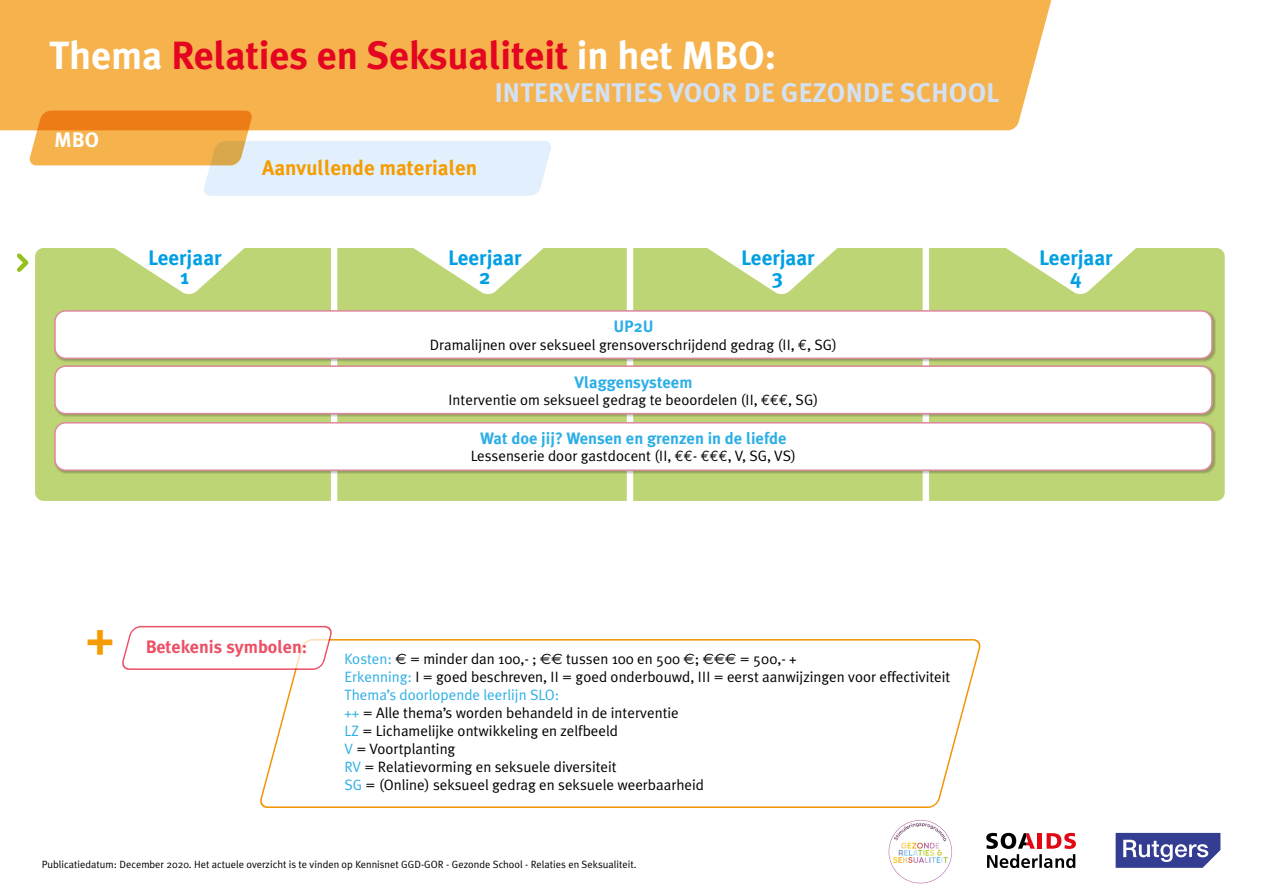
<style>
.page{position:relative;width:1263px;height:893px;background:#fff}
.page>*{position:absolute;margin:0;border:0;box-sizing:border-box;transform-origin:0 0}
.t1{font:700 45px "Meta Plus";color:#f59c00}
.t2{font:700 39.3px "Meta Plus";color:#e40521}
.t3{font:700 27px "Meta Pro";letter-spacing:.01em;color:#d3e1f4}
.t4{font:700 21px/19.2px "Meta Plus";color:#009fe3;text-align:center}
.t5{font:700 21px "Meta Plus";color:#f59c00}
.t6{font:700 21px "Meta Plus";color:#fff}
.t7{font:700 18px "Meta Plus";color:#e40521}
.t8{font:700 16.5px "Meta Plus";color:#2dafe6}
.t9{font:15px/18px "Meta Plus Normal";color:#000}
.t10{font:10.5px "Meta Plus Normal";color:#000}
.s1{color:#fff}
.s2{font-family:"Euro Mono"}
.s3{color:#2dafe6}
.s4{font-family:"Euro Sans"}
</style>
<div class="page">
<div style="left:35px;top:248px;width:1190px;height:253px;background:#bed576;border-radius:9px"></div>
<svg style="left:707px;top:248px;width:130px;height:47px"></svg>
<svg style="left:1006px;top:248px;width:130px;height:47px"></svg>
<div style="left:331px;top:239px;width:6px;height:654px;background:#fff"></div>
<div style="left:627px;top:239px;width:6px;height:654px;background:#fff"></div>
<div style="left:923px;top:239px;width:6px;height:654px;background:#fff"></div>
<div style="left:0;top:0;width:1052px;height:130px;background:#f6b24d"></div>
<svg style="left:1115px;top:833px;width:105px;height:35px;background:#5e67a9"></svg>
<svg style="left:986px;top:833px;width:90px;height:35px"></svg>
<div style="left:54px;top:310px;width:1162px;height:52px;background:#000;opacity:.25"></div>
<div style="left:55px;top:311px;width:1157px;height:47px;background:#fff;border-radius:11px"></div>
<div style="left:54px;top:310px;width:1159px;height:49px;border:2px solid #de889d;border-radius:11px"></div>
<div style="left:54px;top:422px;width:1162px;height:52px;background:#000;opacity:.25"></div>
<div style="left:55px;top:423px;width:1157px;height:47px;background:#fff;border-radius:11px"></div>
<div style="left:54px;top:422px;width:1159px;height:49px;border:2px solid #de889d;border-radius:11px"></div>
<div style="left:54px;top:365px;width:1162px;height:52px;background:#000;opacity:.25"></div>
<div style="left:55px;top:366px;width:1157px;height:48px;background:#fff;border-radius:11px"></div>
<div style="left:54px;top:365px;width:1159px;height:49px;border:2px solid #de889d;border-radius:11px"></div>
<svg style="left:13px;top:111px;width:544px;height:186px"></svg>
<svg style="left:260px;top:639px;width:721px;height:169px"></svg>
<svg style="left:122px;top:625px;width:213px;height:46px"></svg>
<svg style="left:893px;top:823px;width:55px;height:40px"></svg>
<h2 class="t2" style="left:49px;top:33px;width:729px"><span class="s1">Thema</span> Relaties en Seksualiteit <span class="s1">in het MBO:</span></h2>
<h3 class="t3" style="left:495px;top:71px;width:506px">INTERVENTIES VOOR DE GEZONDE SCHOOL</h3>
<h3 class="t6" style="left:54px;top:127px;width:46px">MBO</h3>
<h3 class="t5" style="left:262px;top:155px;width:216px">Aanvullende materialen</h3>
<h3 class="t4" style="left:148px;top:248px;width:75px">Leerjaar<br>1</h3>
<h3 class="t4" style="left:448px;top:248px;width:75px">Leerjaar<br>2</h3>
<h3 class="t4" style="left:741px;top:248px;width:75px">Leerjaar<br>3</h3>
<h3 class="t4" style="left:1039px;top:248px;width:75px">Leerjaar<br>4</h3>
<p class="t8" style="left:613px;top:317px;width:42px">UP2U</p>
<p class="t9" style="left:430px;top:335px;width:409px">Dramalijnen over seksueel grensoverschrijdend gedrag (II, <span class="s2">€</span>, SG)</p>
<p class="t8" style="left:574px;top:372px;width:120px">Vlaggensysteem</p>
<p class="t9" style="left:449px;top:390px;width:371px">Interventie om seksueel gedrag te beoordelen (II, <span class="s2">€€€</span>, SG)</p>
<p class="t8" style="left:480px;top:429px;width:308px">Wat doe jij? Wensen en grenzen in de liefde</p>
<p class="t9" style="left:471px;top:447px;width:327px">Lessenserie door gastdocent (II, <span class="s2">€€</span>- <span class="s2">€€€</span>, V, SG, VS)</p>
<h1 class="t1" style="left:86px;top:614px;width:30px">+</h1>
<p class="t7" style="left:145px;top:637px;width:163px">Betekenis symbolen:</p>
<p class="t9" style="left:344px;top:649px;width:607px"><span class="s3">Kosten:</span> <span class="s4">€</span> = minder dan 100,- ; <span class="s4">€€</span> tussen 100 en 500 <span class="s4">€</span>; <span class="s4">€€€</span> = 500,- +<br><span class="s3">Erkenning:</span> I = goed beschreven, II = goed onderbouwd, III = eerst aanwijzingen voor effectiviteit <span class="s3">Thema’s doorlopende leerlijn SLO:<br>++</span> = Alle thema’s worden behandeld in de interventie<br><span class="s3">LZ</span> = Lichamelijke ontwikkeling en zelfbeeld<br><span class="s3">V</span> = Voortplanting<br><span class="s3">RV</span> = Relatievorming en seksuele diversiteit<br><span class="s3">SG</span> = (Online) seksueel gedrag en seksuele weerbaarheid</p>
<p class="t10" style="left:42px;top:858px;width:596px">Publicatiedatum: December 2020. Het actuele overzicht is te vinden op Kennisnet GGD-GOR - Gezonde School - Relaties en Seksualiteit.</p>
</div>
